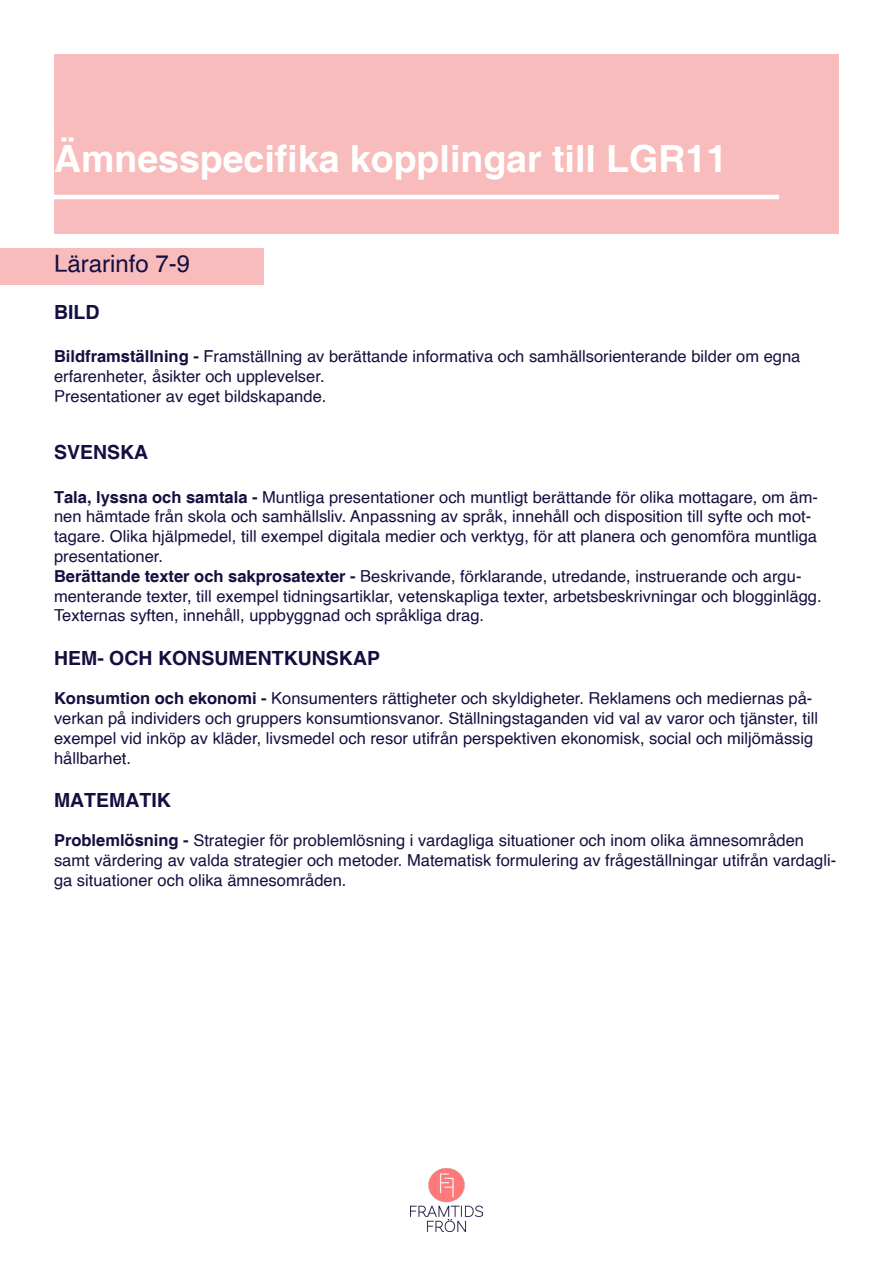
<style>
.page{position:relative;width:893px;height:1263px;background:#fff}
.page>*{position:absolute;margin:0;border:0;box-sizing:border-box;transform-origin:0 0}
.t1{font:700 37.5px "Helvetica";color:#fff}
.t2{font:24px "Helvetica";color:#130f40}
.t3{font:700 19.5px "Helvetica";color:#130f40}
.t4{font:16.5px/19.8px "Helvetica";color:#130f40}
.s1{font-weight:700}
</style>
<div class="page">
<div style="left:0;top:249px;width:264px;height:36px;background:#f8bcbc"></div>
<div style="left:54px;top:54px;width:785px;height:180px;background:#f8bcbc"></div>
<hr style="left:54px;top:195px;width:725px;height:4px;background:#fff">
<img style="left:411px;top:1168px;width:71px;height:64px">
<p class="t1" style="left:54px;top:136px;width:675px">Ämnesspecifika kopplingar till LGR11</p>
<p class="t2" style="left:54px;top:245px;width:138px">Lärarinfo 7-9</p>
<p class="t3" style="left:54px;top:300px;width:47px">BILD</p>
<p class="t4" style="left:54px;top:347px;width:748px"><span class="s1">Bildframställning -</span> Framställning av berättande informativa och samhällsorienterande bilder om egna erfarenheter, åsikter och upplevelser.</p>
<p class="t4" style="left:54px;top:386px;width:274px">Presentationer av eget bildskapande.</p>
<p class="t3" style="left:54px;top:440px;width:96px">SVENSKA</p>
<p class="t4" style="left:54px;top:487px;width:765px"><span class="s1">Tala, lyssna och samtala -</span> Muntliga presentationer och muntligt berättande för olika mottagare, om äm&shy;nen hämtade från skola och samhällsliv. Anpassning av språk, innehåll och disposition till syfte och mot&shy;tagare. Olika hjälpmedel, till exempel digitala medier och verktyg, för att planera och genomföra muntliga presentationer.</p>
<p class="t4" style="left:54px;top:566px;width:769px"><span class="s1">Berättande texter och sakprosatexter -</span> Beskrivande, förklarande, utredande, instruerande och argu&shy;menterande texter, till exempel tidningsartiklar, vetenskapliga texter, arbetsbeskrivningar och blogginlägg.<br>Texternas syften, innehåll, uppbyggnad och språkliga drag.</p>
<p class="t3" style="left:54px;top:646px;width:328px">HEM- OCH KONSUMENTKUNSKAP</p>
<p class="t4" style="left:54px;top:689px;width:766px"><span class="s1">Konsumtion och ekonomi -</span> Konsumenters rättigheter och skyldigheter. Reklamens och mediernas på&shy;verkan på individers och gruppers konsumtionsvanor. Ställningstaganden vid val av varor och tjänster, till exempel vid inköp av kläder, livsmedel och resor utifrån perspektiven ekonomisk, social och miljömässig hållbarhet.</p>
<p class="t3" style="left:54px;top:788px;width:118px">MATEMATIK</p>
<p class="t4" style="left:54px;top:831px;width:784px"><span class="s1">Problemlösning -</span> Strategier för problemlösning i vardagliga situationer och inom olika ämnesområden samt värdering av valda strategier och metoder. Matematisk formulering av frågeställningar utifrån vardagli&shy;ga situationer och olika ämnesområden.</p>
</div>
